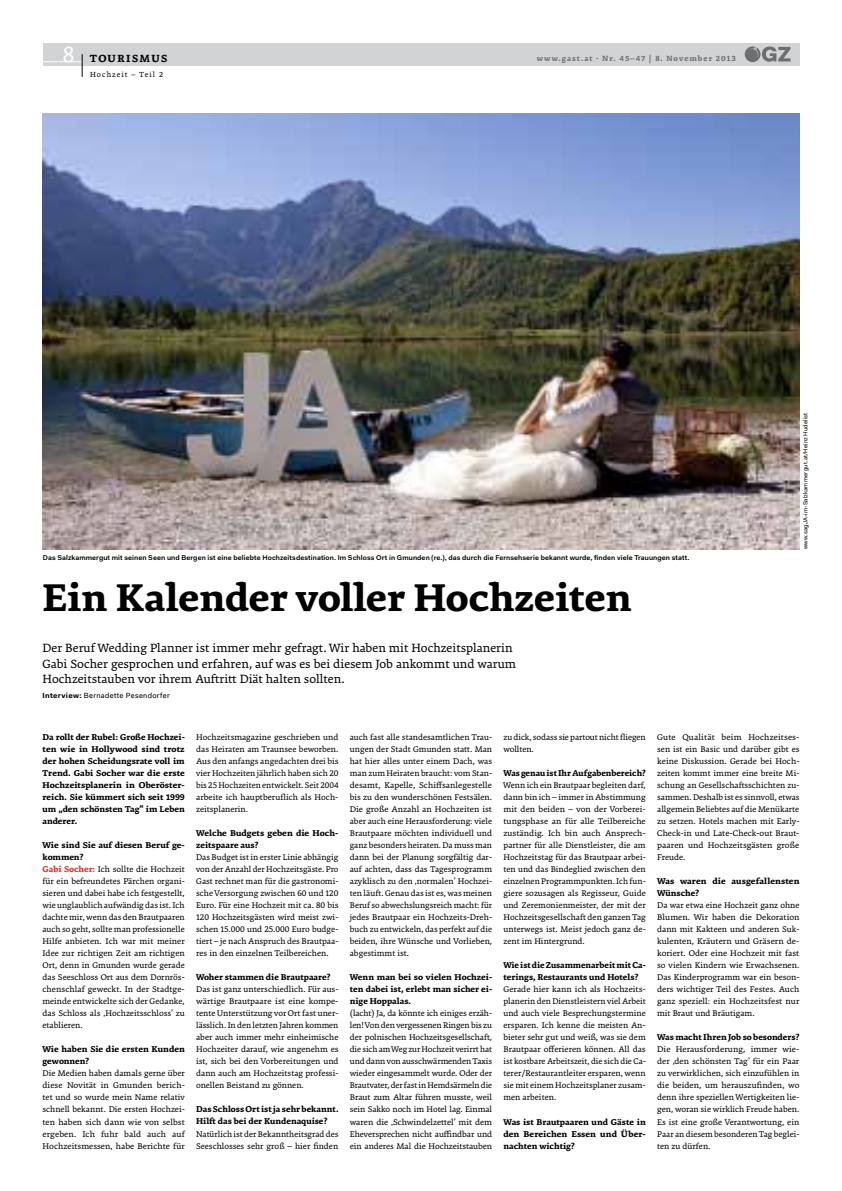
<style>
.page{position:relative;width:842px;height:1191px;background:#fff}
.page>*{position:absolute;margin:0;border:0;box-sizing:border-box;transform-origin:0 0}
.t1{font:700 41px "Premiera";color:#000}
.t2{font:13px/15.6px "Premiera";color:#000}
.t3{font:700 11px "Premiera";letter-spacing:.14em;color:#000}
.t4{font:9px/12px "Premiera";color:#000;text-align:justify}
.t5{font:700 9px/12px "Premiera";color:#000}
.t6{font:700 8px "Premiera";letter-spacing:.13em;color:#6d6e71}
.t7{font:8px "Premiera";letter-spacing:.13em;color:#000}
.t8{font:7.5px "Fakt Pro";letter-spacing:.04em;color:#000}
.t9{font:600 7px "Fakt Pro";letter-spacing:.01em;color:#000}
.t10{font:6px "Fakt Pro";letter-spacing:.02em;color:#000}
.s1{font-weight:400;font-size:23.9px;color:#fff}
.s2{font-weight:700}
.s3{font-weight:700;color:#db3328}
</style>
<div class="page">
<div style="left:43px;top:43px;width:756px;height:22px;background:#d1d3d4"></div>
<hr style="left:43px;top:61px;width:39px;height:1px;background:#fff">
<svg style="left:82px;top:54px;width:1px;height:23px"></svg>
<svg style="left:745px;top:46px;width:45px;height:16px"></svg>
<img style="left:43px;top:113px;width:756px;height:436px">
<p class="t3" style="left:63px;top:51px;width:106px"><span class="s1">8</span> Tourismus</p>
<p class="t6" style="left:537px;top:54px;width:200px">www.gast.at · Nr. 45–47 | 8. November 2013</p>
<p class="t7" style="left:90px;top:70px;width:75px">Hochzeit – Teil 2</p>
<p class="t9" style="left:43px;top:553px;width:648px">Das Salzkammergut mit seinen Seen und Bergen ist eine beliebte Hochzeitsdestination. Im Schloss Ort in Gmunden (re.), das durch die Fernsehserie bekannt wurde, finden viele Trauungen statt.</p>
<p class="t10" style="left:801px;top:549px;width:138px;rotate:-90deg">www.sagJA-im-Salzkammergut.at/Heinz Hudelist</p>
<h1 class="t1" style="left:43px;top:571px;width:591px">Ein Kalender voller Hochzeiten</h1>
<h2 class="t2" style="left:43px;top:640px;width:475px">Der Beruf Wedding Planner ist immer mehr gefragt. Wir haben mit Hochzeitsplanerin<br>Gabi Socher gesprochen und erfahren, auf was es bei diesem Job ankommt und warum<br>Hochzeitstauben vor ihrem Auftritt Diät halten sollten.</h2>
<p class="t8" style="left:43px;top:690px;width:129px"><span class="s2">Interview:</span> Bernadette Pesendorfer</p>
<p class="t5" style="left:43px;top:731px;width:144px;text-align:justify">Da rollt der Rubel: Große Hochzei&shy;ten wie in Hollywood sind trotz der hohen Scheidungsrate voll im Trend. Gabi Socher war die erste Hochzeitsplanerin in Oberöster&shy;reich. Sie kümmert sich seit 1999 um „den schönsten Tag“ im Leben anderer.</p>
<p class="t4" style="left:43px;top:839px;width:144px;text-align:left"><span class="s2">Wie sind Sie auf diesen Beruf ge&shy;kommen?<br></span><span class="s3">Gabi Socher:</span> Ich sollte die Hochzeit für ein befreundetes Pärchen organi&shy;sieren und dabei habe ich festgestellt, wie unglaublich aufwändig das ist. Ich dachte mir, wenn das den Brautpaaren auch so geht, sollte man professionelle Hilfe anbieten. Ich war mit meiner Idee zur richtigen Zeit am richtigen Ort, denn in Gmunden wurde gerade das Seeschloss Ort aus dem Dornrös&shy;chenschlaf geweckt. In der Stadtge&shy;meinde entwickelte sich der Gedanke, das Schloss als ‚Hochzeitsschloss’ zu etablieren.</p>
<p class="t5" style="left:43px;top:1043px;width:144px">Wie haben Sie die ersten Kunden gewonnen?</p>
<p class="t4" style="left:43px;top:1067px;width:144px">Die Medien haben damals gerne über diese Novität in Gmunden berich&shy;tet und so wurde mein Name relativ schnell bekannt. Die ersten Hochzei&shy;ten haben sich dann wie von selbst ergeben. Ich fuhr bald auch auf Hochzeitsmessen, habe Berichte für</p>
<p class="t4" style="left:503px;top:731px;width:144px">zu dick, sodass sie partout nicht fliegen wollten.</p>
<p class="t5" style="left:503px;top:767px;width:144px">Was genau ist Ihr Aufgabenbereich?</p>
<p class="t4" style="left:503px;top:779px;width:144px">Wenn ich ein Brautpaar begleiten darf, dann bin ich – immer in Abstimmung mit den beiden – von der Vorberei&shy;tungsphase an für alle Teilbereiche zuständig. Ich bin auch Ansprech&shy;partner für alle Dienstleister, die am Hochzeitstag für das Brautpaar arbei&shy;ten und das Bindeglied zwischen den einzelnen Programmpunkten. Ich fun&shy;giere sozusagen als Regisseur, Guide und Zeremonienmeister, der mit der Hochzeitsgesellschaft den ganzen Tag unterwegs ist. Meist jedoch ganz de&shy;zent im Hintergrund.</p>
<p class="t5" style="left:503px;top:959px;width:144px">Wie ist die Zusammenarbeit mit Ca&shy;terings, Restaurants und Hotels?</p>
<p class="t4" style="left:503px;top:983px;width:144px">Gerade hier kann ich als Hochzeits&shy;planerin den Dienstleistern viel Arbeit und auch viele Besprechungstermine ersparen. Ich kenne die meisten An&shy;bieter sehr gut und weiß, was sie dem Brautpaar offerieren können. All das ist kostbare Arbeitszeit, die sich die Ca&shy;terer/Restaurantleiter ersparen, wenn sie mit einem Hochzeitsplaner zusam&shy;men arbeiten.</p>
<p class="t5" style="left:503px;top:1115px;width:144px;text-align:justify">Was ist Brautpaaren und Gäste in den Bereichen Essen und Über&shy;nachten wichtig?</p>
<p class="t4" style="left:196px;top:731px;width:144px">Hochzeitsmagazine geschrieben und das Heiraten am Traunsee beworben.<br>Aus den anfangs angedachten drei bis vier Hochzeiten jährlich haben sich 20 bis 25 Hochzeiten entwickelt. Seit 2004 arbeite ich hauptberuflich als Hoch&shy;zeitsplanerin.</p>
<p class="t5" style="left:196px;top:827px;width:144px">Welche Budgets geben die Hoch&shy;zeitspaare aus?</p>
<p class="t4" style="left:196px;top:851px;width:144px">Das Budget ist in erster Linie abhängig von der Anzahl der Hochzeitsgäste. Pro Gast rechnet man für die gastronomi&shy;sche Versorgung zwischen 60 und 120<br>Euro. Für eine Hochzeit mit ca. 80 bis 120 Hochzeitsgästen wird meist zwi&shy;schen 15.000 und 25.000 Euro budge&shy;tiert – je nach Anspruch des Brautpaa&shy;res in den einzelnen Teilbereichen.</p>
<p class="t5" style="left:196px;top:971px;width:136px">Woher stammen die Brautpaare?</p>
<p class="t4" style="left:196px;top:983px;width:144px">Das ist ganz unterschiedlich. Für aus&shy;wärtige Brautpaare ist eine kompe&shy;tente Unterstützung vor Ort fast uner&shy;lässlich. In den letzten Jahren kommen aber auch immer mehr einheimische Hochzeiter darauf, wie angenehm es ist, sich bei den Vorbereitungen und dann auch am Hochzeitstag professi&shy;onellen Beistand zu gönnen.</p>
<p class="t5" style="left:196px;top:1103px;width:144px">Das Schloss Ort ist ja sehr bekannt.<br>Hilft das bei der Kundenaquise?</p>
<p class="t4" style="left:196px;top:1127px;width:144px">Natürlich ist der Bekanntheitsgrad des<br>Seeschlosses sehr groß – hier finden</p>
<p class="t4" style="left:350px;top:731px;width:144px">auch fast alle standesamtlichen Trau&shy;ungen der Stadt Gmunden statt. Man hat hier alles unter einem Dach, was man zum Heiraten braucht: vom Stan&shy;desamt, Kapelle, Schiffsanlegestelle bis zu den wunderschönen Festsälen.<br>Die große Anzahl an Hochzeiten ist aber auch eine Herausforderung: viele Brautpaare möchten individuell und ganz besonders heiraten. Da muss man dann bei der Planung sorgfältig dar&shy;auf achten, dass das Tagesprogramm azyklisch zu den ‚normalen’ Hochzei&shy;ten läuft. Genau das ist es, was meinen Beruf so abwechslungsreich macht: für jedes Brautpaar ein Hochzeits-Dreh&shy;buch zu entwickeln, das perfekt auf die beiden, ihre Wünsche und Vorlieben, abgestimmt ist.</p>
<p class="t5" style="left:350px;top:971px;width:144px;text-align:justify">Wenn man bei so vielen Hochzei&shy;ten dabei ist, erlebt man sicher ei&shy;nige Hoppalas.</p>
<p class="t4" style="left:350px;top:1007px;width:144px">(lacht) Ja, da könnte ich einiges erzäh&shy;len! Von den vergessenen Ringen bis zu der polnischen Hochzeitsgesellschaft, die sich am Weg zur Hochzeit verirrt hat und dann von ausschwärmenden Taxis wieder eingesammelt wurde. Oder der Brautvater, der fast in Hemdsärmeln die Braut zum Altar führen musste, weil sein Sakko noch im Hotel lag. Einmal waren die ‚Schwindelzettel’ mit dem Eheversprechen nicht auffindbar und ein anderes Mal die Hochzeitstauben</p>
<p class="t4" style="left:657px;top:731px;width:144px">Gute Qualität beim Hochzeitses&shy;sen ist ein Basic und darüber gibt es keine Diskussion. Gerade bei Hoch&shy;zeiten kommt immer eine breite Mi&shy;schung an Gesellschaftsschichten zu&shy;sammen. Deshalb ist es sinnvoll, etwas allgemein Beliebtes auf die Menükarte zu setzen. Hotels machen mit Early-Check-in und Late-Check-out Braut&shy;paaren und Hochzeitsgästen große Freude.</p>
<p class="t5" style="left:657px;top:875px;width:144px">Was waren die ausgefallensten<br>Wünsche?</p>
<p class="t4" style="left:657px;top:899px;width:144px">Da war etwa eine Hochzeit ganz ohne Blumen. Wir haben die Dekoration dann mit Kakteen und anderen Suk&shy;kulenten, Kräutern und Gräsern de&shy;koriert. Oder eine Hochzeit mit fast so vielen Kindern wie Erwachsenen.<br>Das Kinderprogramm war ein beson&shy;ders wichtiger Teil des Festes. Auch ganz speziell: ein Hochzeitsfest nur mit Braut und Bräutigam.</p>
<p class="t5" style="left:657px;top:1031px;width:144px">Was macht Ihren Job so besonders?</p>
<p class="t4" style="left:657px;top:1043px;width:144px">Die Herausforderung, immer wie&shy;der ‚den schönsten Tag’ für ein Paar zu verwirklichen, sich einzufühlen in die beiden, um herauszufinden, wo denn ihre speziellen Wertigkeiten lie&shy;gen, woran sie wirklich Freude haben.<br>Es ist eine große Verantwortung, ein Paar an diesem besonderen Tag beglei&shy;ten zu dürfen.</p>
</div>
